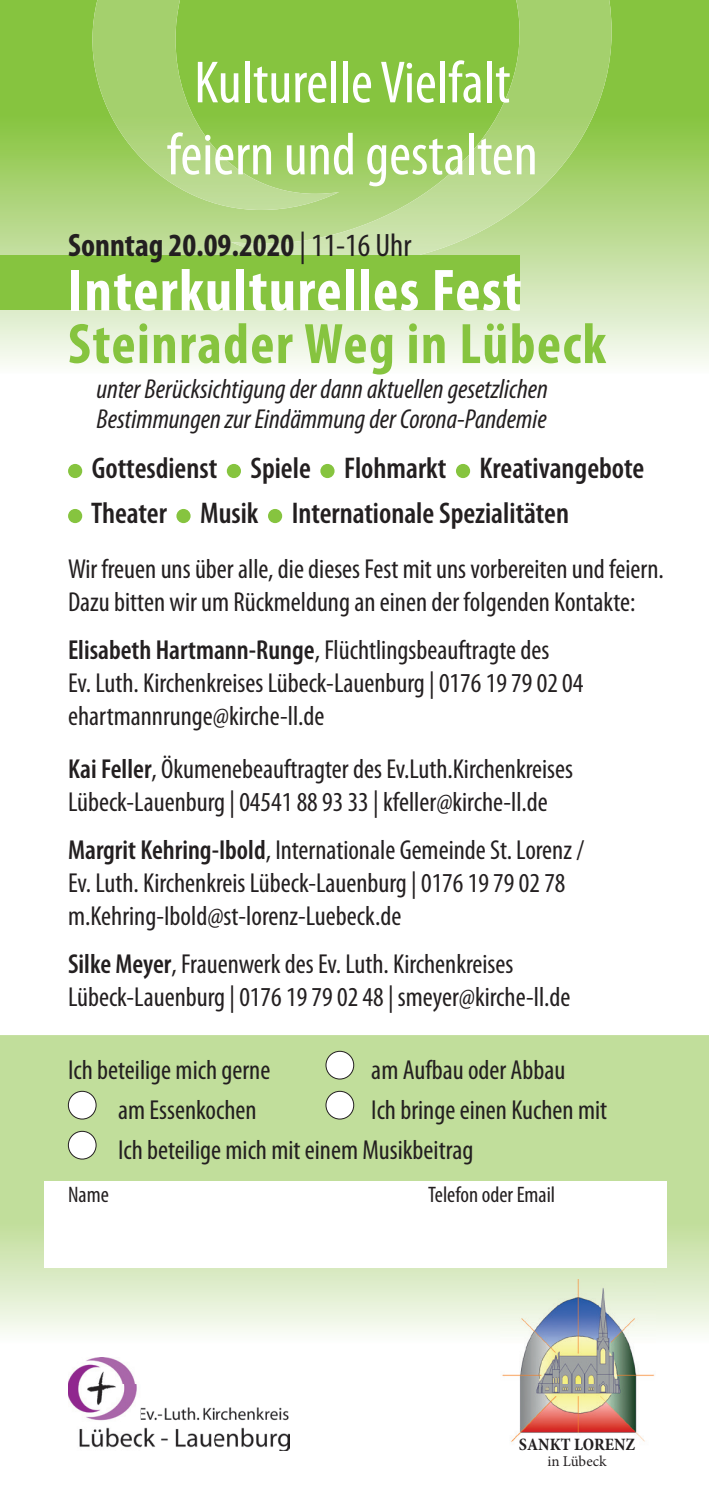
<style>
.page{position:relative;width:709px;height:1503px;background:#fff}
.page>*{position:absolute;margin:0;border:0;box-sizing:border-box;transform-origin:0 0}
.t1{font:condensed 60px/72px "Myriad Pro";color:#fff;text-align:center}
.t2{font:700 condensed 60px "Myriad Pro";letter-spacing:.025em;color:#fff}
.t3{font:700 condensed 57.5px "Myriad Pro";letter-spacing:.025em;color:#86c43f}
.t4{font:700 condensed 32.5px "Myriad Pro";color:#231f20}
.t5{font:600 condensed 30px/45px "Myriad Pro";color:#231f20}
.t6{font:condensed 27.5px/33px "Myriad Pro";color:#231f20}
.t7{font:italic condensed 27.5px/30px "Myriad Pro";color:#231f20}
.t8{font:condensed 22.5px "Myriad Pro";color:#231f20}
.t9{font:700 condensed 17.5px "Minion Pro";color:#231f20}
.t10{font:15px "Minion Pro";color:#231f20}
.s1{font-weight:400}
.s2{font-weight:600}
</style>
<div class="page">
<svg style="left:0;top:1035px;width:709px;height:299px;background:#cae3ab"></svg>
<svg style="left:0;top:0;width:709px;height:365px;background:#bedd97"></svg>
<svg style="left:231px;top:0;width:381px;height:265px;background:#a3d06c"></svg>
<svg style="left:91px;top:0;width:248px;height:210px;background:#99cb5c"></svg>
<img style="left:68px;top:1357px;width:222px;height:93px">
<div style="left:0;top:255px;width:519px;height:55px;background:#86c43f"></div>
<div style="left:44px;top:1181px;width:622px;height:87px;background:#fff"></div>
<div style="left:68px;top:464px;width:14px;height:14px;background:#86c43f;border-radius:50%"></div>
<div style="left:227px;top:464px;width:14px;height:14px;background:#86c43f;border-radius:50%"></div>
<div style="left:320px;top:464px;width:14px;height:14px;background:#86c43f;border-radius:50%"></div>
<div style="left:456px;top:464px;width:14px;height:14px;background:#86c43f;border-radius:50%"></div>
<div style="left:68px;top:509px;width:14px;height:14px;background:#86c43f;border-radius:50%"></div>
<div style="left:176px;top:509px;width:15px;height:14px;background:#86c43f;border-radius:50%"></div>
<div style="left:268px;top:509px;width:14px;height:14px;background:#86c43f;border-radius:50%"></div>
<div style="left:326px;top:1051px;width:28px;height:28px;background:#fff;border-radius:50%"></div>
<div style="left:326px;top:1051px;width:28px;height:28px;border:1px solid #231f20;border-radius:50%"></div>
<div style="left:68px;top:1091px;width:28px;height:28px;background:#fff;border-radius:50%"></div>
<div style="left:68px;top:1091px;width:28px;height:28px;border:1px solid #231f20;border-radius:50%"></div>
<div style="left:326px;top:1091px;width:28px;height:28px;background:#fff;border-radius:50%"></div>
<div style="left:326px;top:1091px;width:28px;height:28px;border:1px solid #231f20;border-radius:50%"></div>
<div style="left:68px;top:1131px;width:28px;height:28px;background:#fff;border-radius:50%"></div>
<div style="left:68px;top:1131px;width:28px;height:28px;border:1px solid #231f20;border-radius:50%"></div>
<img style="left:500px;top:1279px;width:155px;height:163px">
<h1 class="t1" style="left:167px;top:48px;width:372px">Kulturelle Vielfalt feiern und gestalten</h1>
<p class="t4" style="left:68px;top:227px;width:345px">Sonntag 20.09.2020 <span class="s1">| 11-16 Uhr</span></p>
<h1 class="t2" style="left:68px;top:257px;width:455px">Interkulturelles Fest</h1>
<h2 class="t3" style="left:68px;top:312px;width:539px">Steinrader Weg in Lübeck</h2>
<p class="t7" style="left:96px;top:374px;width:453px">unter Berücksichtigung der dann aktuellen gesetzlichen<br>Bestimmungen zur Eindämmung der Corona-Pandemie</p>
<p class="t5" style="left:91px;top:446px;width:555px">Gottesdienst Spiele Flohmarkt Kreativangebote<br>Theater Musik Internationale Spezialitäten</p>
<p class="t6" style="left:68px;top:553px;width:597px">Wir freuen uns über alle, die dieses Fest mit uns vorbereiten und feiern.<br>Dazu bitten wir um Rückmeldung an einen der folgenden Kontakte:</p>
<p class="t6" style="left:68px;top:634px;width:517px"><span class="s2">Elisabeth Hartmann-Runge</span>, Flüchtlingsbeauftragte des<br>Ev. Luth. Kirchenkreises Lübeck-Lauenburg | 0176 19 79 02 04 ehartmannrunge@kirche-ll.de</p>
<p class="t6" style="left:68px;top:753px;width:506px"><span class="s2">Kai Feller</span>, Ökumenebeauftragter des Ev.Luth.Kirchenkreises<br>Lübeck-Lauenburg | 04541 88 93 33 | kfeller@kirche-ll.de</p>
<p class="t6" style="left:68px;top:834px;width:517px"><span class="s2">Margrit Kehring-Ibold</span>, Internationale Gemeinde St. Lorenz /<br>Ev. Luth. Kirchenkreis Lübeck-Lauenburg | 0176 19 79 02 78 m.Kehring-Ibold@st-lorenz-Luebeck.de</p>
<p class="t6" style="left:68px;top:948px;width:504px"><span class="s2">Silke Meyer</span>, Frauenwerk des Ev. Luth. Kirchenkreises<br>Lübeck-Lauenburg | 0176 19 79 02 48 | smeyer@kirche-ll.de</p>
<p class="t6" style="left:68px;top:1054px;width:204px">Ich beteilige mich gerne</p>
<p class="t6" style="left:371px;top:1054px;width:196px">am Aufbau oder Abbau</p>
<p class="t6" style="left:118px;top:1094px;width:140px">am Essenkochen</p>
<p class="t6" style="left:118px;top:1090px;width:490px;line-height:40px;text-indent:253px">Ich bringe einen Kuchen mit<br>Ich beteilige mich mit einem Musikbeitrag</p>
<p class="t8" style="left:68px;top:1182px;width:42px">Name</p>
<p class="t8" style="left:428px;top:1182px;width:128px">Telefon oder Email</p>
<p class="t9" style="left:519px;top:1432px;width:118px">SANKT LORENZ</p>
<p class="t10" style="left:547px;top:1450px;width:61px">in Lübeck</p>
</div>
